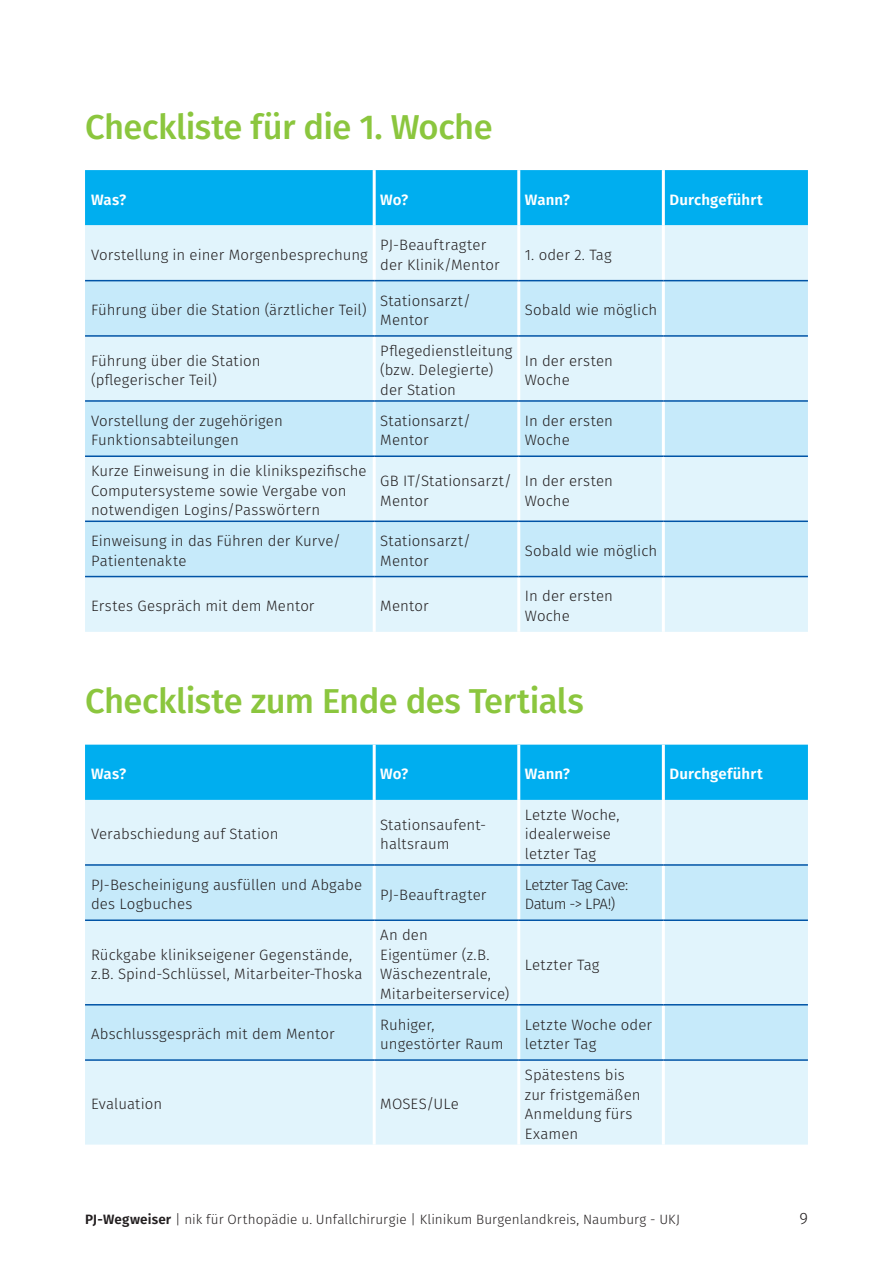
<style>
.page{position:relative;width:893px;height:1263px;background:#fff}
.page>*{position:absolute;margin:0;border:0;box-sizing:border-box;transform-origin:0 0}
.t1{font:500 34.5px "Fira Sans";letter-spacing:-.015em;color:#8bc63e}
.t2{font:300 16.5px "Fira Sans";color:#231f20}
.t3{font:300 15px/19.5px "Fira Sans";letter-spacing:.005em;color:#231f20}
.t4{font:600 15px "Fira Sans";letter-spacing:.01em;color:#fff}
.t5{font:300 15px/19.5px "Fira Sans";letter-spacing:-.035em;color:#231f20}
.t6{font:300 13.5px "Fira Sans";letter-spacing:.005em;color:#231f20}
.s1{font-weight:600}
</style>
<div class="page">
<div style="left:85px;top:170px;width:723px;height:55px;background:#00aeef"></div>
<div style="left:85px;top:225px;width:723px;height:407px;background:#e1f4fc"></div>
<svg style="left:85px;top:281px;width:723px;height:295px;background:#d1eefa"></svg>
<hr style="left:373px;top:170px;width:3px;height:55px;background:#fff">
<hr style="left:517px;top:170px;width:3px;height:55px;background:#fff">
<hr style="left:662px;top:170px;width:3px;height:55px;background:#fff">
<hr style="left:373px;top:225px;width:3px;height:55px;background:#fff">
<hr style="left:517px;top:225px;width:3px;height:55px;background:#fff">
<hr style="left:662px;top:225px;width:3px;height:55px;background:#fff">
<hr style="left:373px;top:281px;width:3px;height:54px;background:#fff">
<hr style="left:517px;top:281px;width:3px;height:54px;background:#fff">
<hr style="left:662px;top:281px;width:3px;height:54px;background:#fff">
<hr style="left:373px;top:337px;width:3px;height:63px;background:#fff">
<hr style="left:517px;top:337px;width:3px;height:63px;background:#fff">
<hr style="left:662px;top:337px;width:3px;height:63px;background:#fff">
<hr style="left:373px;top:402px;width:3px;height:53px;background:#fff">
<hr style="left:517px;top:402px;width:3px;height:53px;background:#fff">
<hr style="left:662px;top:402px;width:3px;height:53px;background:#fff">
<hr style="left:373px;top:457px;width:3px;height:63px;background:#fff">
<hr style="left:517px;top:457px;width:3px;height:63px;background:#fff">
<hr style="left:662px;top:457px;width:3px;height:63px;background:#fff">
<hr style="left:373px;top:522px;width:3px;height:54px;background:#fff">
<hr style="left:517px;top:522px;width:3px;height:54px;background:#fff">
<hr style="left:662px;top:522px;width:3px;height:54px;background:#fff">
<hr style="left:373px;top:577px;width:3px;height:55px;background:#fff">
<hr style="left:517px;top:577px;width:3px;height:55px;background:#fff">
<hr style="left:662px;top:577px;width:3px;height:55px;background:#fff">
<hr style="left:85px;top:280px;width:289px;height:1px;background:#0154a6">
<hr style="left:374px;top:280px;width:145px;height:1px;background:#0154a6">
<hr style="left:519px;top:280px;width:144px;height:1px;background:#0154a6">
<hr style="left:663px;top:280px;width:145px;height:1px;background:#0154a6">
<hr style="left:85px;top:335px;width:289px;height:2px;background:#0154a6">
<hr style="left:374px;top:335px;width:145px;height:2px;background:#0154a6">
<hr style="left:519px;top:335px;width:144px;height:2px;background:#0154a6">
<hr style="left:663px;top:335px;width:145px;height:2px;background:#0154a6">
<hr style="left:85px;top:400px;width:289px;height:2px;background:#0154a6">
<hr style="left:374px;top:400px;width:145px;height:2px;background:#0154a6">
<hr style="left:519px;top:400px;width:144px;height:2px;background:#0154a6">
<hr style="left:663px;top:400px;width:145px;height:2px;background:#0154a6">
<hr style="left:85px;top:455px;width:289px;height:2px;background:#0154a6">
<hr style="left:374px;top:455px;width:145px;height:2px;background:#0154a6">
<hr style="left:519px;top:455px;width:144px;height:2px;background:#0154a6">
<hr style="left:663px;top:455px;width:145px;height:2px;background:#0154a6">
<hr style="left:85px;top:520px;width:289px;height:2px;background:#0154a6">
<hr style="left:374px;top:520px;width:145px;height:2px;background:#0154a6">
<hr style="left:519px;top:520px;width:144px;height:2px;background:#0154a6">
<hr style="left:663px;top:520px;width:145px;height:2px;background:#0154a6">
<hr style="left:85px;top:576px;width:289px;height:1px;background:#0154a6">
<hr style="left:374px;top:576px;width:145px;height:1px;background:#0154a6">
<hr style="left:519px;top:576px;width:144px;height:1px;background:#0154a6">
<hr style="left:663px;top:576px;width:145px;height:1px;background:#0154a6">
<div style="left:85px;top:745px;width:723px;height:55px;background:#00aeef"></div>
<div style="left:85px;top:800px;width:723px;height:344px;background:#e1f4fc"></div>
<svg style="left:85px;top:866px;width:723px;height:193px;background:#d1edfa"></svg>
<hr style="left:373px;top:745px;width:3px;height:55px;background:#fff">
<hr style="left:517px;top:745px;width:3px;height:55px;background:#fff">
<hr style="left:662px;top:745px;width:3px;height:55px;background:#fff">
<hr style="left:373px;top:800px;width:3px;height:64px;background:#fff">
<hr style="left:517px;top:800px;width:3px;height:64px;background:#fff">
<hr style="left:662px;top:800px;width:3px;height:64px;background:#fff">
<hr style="left:373px;top:866px;width:3px;height:53px;background:#fff">
<hr style="left:517px;top:866px;width:3px;height:53px;background:#fff">
<hr style="left:662px;top:866px;width:3px;height:53px;background:#fff">
<hr style="left:373px;top:921px;width:3px;height:83px;background:#fff">
<hr style="left:517px;top:921px;width:3px;height:83px;background:#fff">
<hr style="left:662px;top:921px;width:3px;height:83px;background:#fff">
<hr style="left:373px;top:1005px;width:3px;height:54px;background:#fff">
<hr style="left:517px;top:1005px;width:3px;height:54px;background:#fff">
<hr style="left:662px;top:1005px;width:3px;height:54px;background:#fff">
<hr style="left:373px;top:1061px;width:3px;height:83px;background:#fff">
<hr style="left:517px;top:1061px;width:3px;height:83px;background:#fff">
<hr style="left:662px;top:1061px;width:3px;height:83px;background:#fff">
<hr style="left:85px;top:864px;width:289px;height:2px;background:#0154a6">
<hr style="left:374px;top:864px;width:145px;height:2px;background:#0154a6">
<hr style="left:519px;top:864px;width:144px;height:2px;background:#0154a6">
<hr style="left:663px;top:864px;width:145px;height:2px;background:#0154a6">
<hr style="left:85px;top:919px;width:289px;height:2px;background:#0154a6">
<hr style="left:374px;top:919px;width:145px;height:2px;background:#0154a6">
<hr style="left:519px;top:919px;width:144px;height:2px;background:#0154a6">
<hr style="left:663px;top:919px;width:145px;height:2px;background:#0154a6">
<hr style="left:85px;top:1004px;width:289px;height:1px;background:#0154a6">
<hr style="left:374px;top:1004px;width:145px;height:1px;background:#0154a6">
<hr style="left:519px;top:1004px;width:144px;height:1px;background:#0154a6">
<hr style="left:663px;top:1004px;width:145px;height:1px;background:#0154a6">
<hr style="left:85px;top:1059px;width:289px;height:2px;background:#0154a6">
<hr style="left:374px;top:1059px;width:145px;height:2px;background:#0154a6">
<hr style="left:519px;top:1059px;width:144px;height:2px;background:#0154a6">
<hr style="left:663px;top:1059px;width:145px;height:2px;background:#0154a6">
<h1 class="t1" style="left:85px;top:99px;width:409px">Checkliste für die 1. Woche</h1>
<p class="t4" style="left:91px;top:187px;width:37px">Was?</p>
<p class="t4" style="left:380px;top:187px;width:30px">Wo?</p>
<p class="t4" style="left:525px;top:187px;width:47px">Wann?</p>
<p class="t4" style="left:669px;top:187px;width:95px">Durchgeführt</p>
<p class="t3" style="left:91px;top:245px;width:278px">Vorstellung in einer Morgenbesprechung</p>
<p class="t3" style="left:380px;top:235px;width:121px">PJ-Beauftragter der Klinik/Mentor</p>
<p class="t3" style="left:525px;top:245px;width:88px">1. oder 2. Tag</p>
<p class="t3" style="left:91px;top:300px;width:277px">Führung über die Station (ärztlicher Teil)</p>
<p class="t3" style="left:380px;top:290px;width:92px">Stationsarzt/<br>Mentor</p>
<p class="t3" style="left:525px;top:300px;width:134px">Sobald wie möglich</p>
<p class="t3" style="left:91px;top:351px;width:171px">Führung über die Station (pflegerischer Teil)</p>
<p class="t3" style="left:380px;top:341px;width:134px">Pflegedienstleitung (bzw. Delegierte) der Station</p>
<p class="t3" style="left:525px;top:351px;width:90px">In der ersten<br>Woche</p>
<p class="t3" style="left:91px;top:411px;width:193px">Vorstellung der zugehörigen<br>Funktionsabteilungen</p>
<p class="t3" style="left:380px;top:411px;width:92px">Stationsarzt/<br>Mentor</p>
<p class="t3" style="left:525px;top:411px;width:90px">In der ersten<br>Woche</p>
<p class="t3" style="left:91px;top:461px;width:277px">Kurze Einweisung in die klinikspezifische<br>Computersysteme sowie Vergabe von notwendigen Logins/Passwörtern</p>
<p class="t3" style="left:380px;top:471px;width:133px">GB IT/Stationsarzt/<br>Mentor</p>
<p class="t3" style="left:525px;top:471px;width:90px">In der ersten<br>Woche</p>
<p class="t3" style="left:91px;top:531px;width:251px">Einweisung in das Führen der Kurve/<br>Patientenakte</p>
<p class="t3" style="left:380px;top:531px;width:92px">Stationsarzt/<br>Mentor</p>
<p class="t3" style="left:525px;top:541px;width:134px">Sobald wie möglich</p>
<p class="t3" style="left:91px;top:596px;width:225px">Erstes Gespräch mit dem Mentor</p>
<p class="t3" style="left:380px;top:596px;width:50px">Mentor</p>
<p class="t3" style="left:525px;top:586px;width:90px">In der ersten<br>Woche</p>
<h1 class="t1" style="left:85px;top:673px;width:500px">Checkliste zum Ende des Tertials</h1>
<p class="t4" style="left:91px;top:762px;width:37px">Was?</p>
<p class="t4" style="left:380px;top:762px;width:30px">Wo?</p>
<p class="t4" style="left:525px;top:762px;width:47px">Wann?</p>
<p class="t4" style="left:669px;top:762px;width:95px">Durchgeführt</p>
<p class="t3" style="left:91px;top:824px;width:189px">Verabschiedung auf Station</p>
<p class="t3" style="left:380px;top:815px;width:107px">Stationsaufent&shy;haltsraum</p>
<p class="t3" style="left:525px;top:805px;width:96px">Letzte Woche, idealerweise letzter Tag</p>
<p class="t3" style="left:91px;top:875px;width:273px">PJ-Bescheinigung ausfüllen und Abgabe des Logbuches</p>
<p class="t3" style="left:380px;top:884px;width:108px">PJ-Beauftragter</p>
<p class="t5" style="left:525px;top:875px;width:105px">Letzter Tag Cave:<br>Datum -&gt; LPA!)</p>
<p class="t3" style="left:91px;top:945px;width:273px">Rückgabe klinikseigener Gegenstände, z.B. Spind-Schlüssel, Mitarbeiter-Thoska</p>
<p class="t3" style="left:380px;top:925px;width:131px">An den<br>Eigentümer (z.B.<br>Wäschezentrale,<br>Mitarbeiterservice)</p>
<p class="t3" style="left:525px;top:954px;width:76px">Letzter Tag</p>
<p class="t3" style="left:91px;top:1024px;width:245px">Abschlussgespräch mit dem Mentor</p>
<p class="t3" style="left:380px;top:1015px;width:125px">Ruhiger, ungestörter Raum</p>
<p class="t3" style="left:525px;top:1015px;width:129px">Letzte Woche oder letzter Tag</p>
<p class="t3" style="left:91px;top:1094px;width:73px">Evaluation</p>
<p class="t3" style="left:380px;top:1094px;width:80px">MOSES/ULe</p>
<p class="t3" style="left:525px;top:1065px;width:117px">Spätestens bis zur fristgemäßen<br>Anmeldung fürs<br>Examen</p>
<p class="t6" style="left:85px;top:1210px;width:596px"><span class="s1">PJ-Wegweiser</span> | nik für Orthopädie u. Unfallchirurgie | Klinikum Burgenlandkreis, Naumburg - UKJ</p>
<p class="t2" style="left:799px;top:1207px;width:10px">9</p>
</div>
